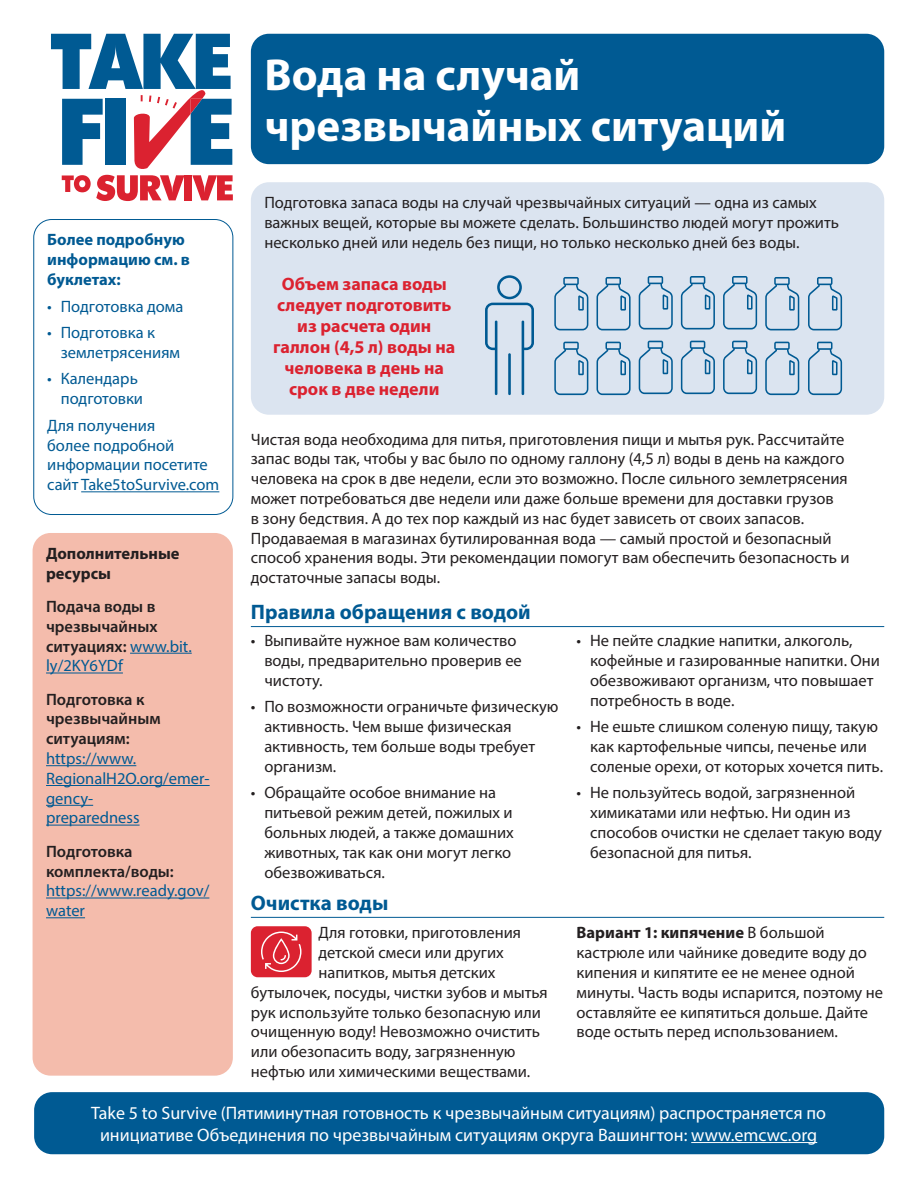
<style>
.page{position:relative;width:918px;height:1188px;background:#fff}
.page>*{position:absolute;margin:0;border:0;box-sizing:border-box;transform-origin:0 0}
.t1{font:700 45px/51px "Myriad Pro";color:#fff}
.t2{font:700 21px "Myriad Pro";color:#005a93}
.t3{font:18px/21.6px "Myriad Pro";color:#fff;text-align:center}
.t4{font:700 18px/21px "Myriad Pro";color:#db2230;text-align:center}
.t5{font:16.5px/19.8px "Myriad Pro";color:#231f20}
.t6{font:16.5px/19.8px "Myriad Pro";color:#005a93}
.t7{font:600 16.5px/19.8px "Myriad Pro";color:#231f20}
.t8{font:700 16.5px/19.8px "Myriad Pro";color:#005a93}
.t9{font:700 16.5px/19.8px "Myriad Pro";color:#231f20}
.s1{font-weight:400;color:#005a93}
.s2{font-weight:700}
</style>
<div class="page">
<div style="left:33px;top:219px;width:200px;height:296px;border:1px solid #005a93;border-radius:18px"></div>
<div style="left:33px;top:533px;width:200px;height:543px;background:#f4bcac;border-radius:18px"></div>
<div style="left:251px;top:34px;width:633px;height:130px;background:#005a93;border-radius:18px"></div>
<svg style="left:51px;top:34px;width:182px;height:167px"></svg>
<hr style="left:81px;top:491px;width:138px;height:1px;background:#005a93">
<div style="left:34px;top:1092px;width:850px;height:62px;background:#005a93;border-radius:18px"></div>
<hr style="left:691px;top:1142px;width:126px;height:1px;background:#fff">
<hr style="left:130px;top:653px;width:62px;height:1px;background:#005a93">
<hr style="left:46px;top:673px;width:77px;height:1px;background:#005a93">
<hr style="left:46px;top:765px;width:90px;height:1px;background:#005a93">
<hr style="left:46px;top:785px;width:164px;height:1px;background:#005a93">
<hr style="left:46px;top:805px;width:47px;height:1px;background:#005a93">
<hr style="left:46px;top:825px;width:94px;height:1px;background:#005a93">
<hr style="left:46px;top:898px;width:163px;height:1px;background:#005a93">
<hr style="left:46px;top:917px;width:39px;height:1px;background:#005a93">
<div style="left:251px;top:182px;width:633px;height:233px;background:#dbe4f0;border-radius:18px"></div>
<svg style="left:554px;top:277px;width:34px;height:53px"></svg>
<svg style="left:485px;top:275px;width:49px;height:120px"></svg>
<hr style="left:508px;top:353px;width:3px;height:42px;background:#005a93">
<svg style="left:597px;top:277px;width:34px;height:53px"></svg>
<svg style="left:554px;top:342px;width:34px;height:53px"></svg>
<svg style="left:597px;top:342px;width:34px;height:53px"></svg>
<svg style="left:639px;top:276px;width:34px;height:53px"></svg>
<svg style="left:639px;top:341px;width:34px;height:53px"></svg>
<svg style="left:681px;top:276px;width:34px;height:53px"></svg>
<svg style="left:681px;top:341px;width:34px;height:53px"></svg>
<svg style="left:723px;top:276px;width:34px;height:53px"></svg>
<svg style="left:723px;top:341px;width:34px;height:53px"></svg>
<svg style="left:765px;top:277px;width:34px;height:53px"></svg>
<svg style="left:765px;top:342px;width:34px;height:53px"></svg>
<svg style="left:808px;top:277px;width:34px;height:53px"></svg>
<svg style="left:808px;top:342px;width:34px;height:53px"></svg>
<div style="left:251px;top:926px;width:61px;height:51px;background:#db2230;border-radius:7px"></div>
<svg style="left:261px;top:926px;width:49px;height:46px"></svg>
<hr style="left:251px;top:626px;width:633px;height:1px;background:#005a93">
<hr style="left:251px;top:917px;width:633px;height:1px;background:#005a93">
<p class="t8" style="left:47px;top:229px;width:144px">Более подробную информацию см. в буклетах:</p>
<p class="t6" style="left:47px;top:296px;width:138px">• Подготовка дома</p>
<p class="t6" style="left:61px;top:322px;width:121px;text-indent:-13px">• Подготовка к землетрясениям</p>
<p class="t6" style="left:61px;top:369px;width:84px;text-indent:-13px">• Календарь подготовки</p>
<p class="t6" style="left:47px;top:415px;width:174px">Для получения<br>более подробной информации посетите сайт Take5toSurvive.com</p>
<p class="t9" style="left:46px;top:543px;width:135px">Дополнительные ресурсы</p>
<p class="t7" style="left:46px;top:596px;width:147px">Подача воды в чрезвычайных ситуациях: <span class="s1">www.bit. ly/2KY6YDf</span></p>
<p class="t7" style="left:46px;top:689px;width:116px">Подготовка к чрезвычайным ситуациям:</p>
<p class="t6" style="left:46px;top:748px;width:165px">https://www.<br>RegionalH2O.org/emer&shy;gency-<br>preparedness</p>
<p class="t7" style="left:46px;top:841px;width:129px">Подготовка комплекта/воды:</p>
<p class="t6" style="left:46px;top:881px;width:165px">https://www.ready.gov/ water</p>
<h1 class="t1" style="left:264px;top:48px;width:523px">Вода на случай чрезвычайных ситуаций</h1>
<p class="t5" style="left:264px;top:192px;width:576px">Подготовка запаса воды на случай чрезвычайных ситуаций — одна из самых важных вещей, которые вы можете сделать. Большинство людей могут прожить несколько дней или недель без пищи, но только несколько дней без воды.</p>
<p class="t4" style="left:273px;top:273px;width:184px">Объем запаса воды следует подготовить из расчета один галлон (4,5 л) воды на человека в день на срок в две недели</p>
<p class="t5" style="left:251px;top:429px;width:600px">Чистая вода необходима для питья, приготовления пищи и мытья рук. Рассчитайте запас воды так, чтобы у вас было по одному галлону (4,5 л) воды в день на каждого человека на срок в две недели, если это возможно. После сильного землетрясения может потребоваться две недели или даже больше времени для доставки грузов<br>в зону бедствия. А до тех пор каждый из нас будет зависеть от своих запасов.<br>Продаваемая в магазинах бутилированная вода — самый простой и безопасный способ хранения воды. Эти рекомендации помогут вам обеспечить безопасность и достаточные запасы воды.</p>
<p class="t2" style="left:251px;top:599px;width:281px">Правила обращения с водой</p>
<p class="t5" style="left:264px;top:631px;width:259px;text-indent:-13px">• Выпивайте нужное вам количество воды, предварительно проверив ее чистоту.</p>
<p class="t5" style="left:264px;top:697px;width:296px;text-indent:-13px">• По возможности ограничьте физическую активность. Чем выше физическая активность, тем больше воды требует организм.</p>
<p class="t5" style="left:264px;top:783px;width:251px;text-indent:-13px">• Обращайте особое внимание на питьевой режим детей, пожилых и больных людей, а также домашних животных, так как они могут легко обезвоживаться.</p>
<p class="t5" style="left:590px;top:631px;width:292px;text-indent:-13px">• Не пейте сладкие напитки, алкоголь, кофейные и газированные напитки. Они обезвоживают организм, что повышает потребность в воде.</p>
<p class="t5" style="left:590px;top:717px;width:295px;text-indent:-13px">• Не ешьте слишком соленую пищу, такую как картофельные чипсы, печенье или соленые орехи, от которых хочется пить.</p>
<p class="t5" style="left:590px;top:783px;width:294px;text-indent:-13px">• Не пользуйтесь водой, загрязненной химикатами или нефтью. Ни один из способов очистки не сделает такую воду безопасной для питья.</p>
<p class="t2" style="left:251px;top:889px;width:139px">Очистка воды</p>
<p class="t5" style="left:318px;top:923px;width:204px">Для готовки, приготовления</p>
<p class="t5" style="left:318px;top:942px;width:187px">детской смеси или других</p>
<p class="t5" style="left:318px;top:962px;width:179px">напитков, мытья детских</p>
<p class="t5" style="left:251px;top:982px;width:298px">бутылочек, посуды, чистки зубов и мытья</p>
<p class="t5" style="left:251px;top:1002px;width:292px">рук используйте только безопасную или</p>
<p class="t5" style="left:251px;top:1022px;width:291px">очищенную воду! Невозможно очистить</p>
<p class="t5" style="left:251px;top:1041px;width:266px">или обезопасить воду, загрязненную</p>
<p class="t5" style="left:251px;top:1061px;width:281px">нефтью или химическими веществами.</p>
<p class="t5" style="left:577px;top:923px;width:308px"><span class="s2">Вариант 1: кипячение</span> В большой кастрюле или чайнике доведите воду до кипения и кипятите ее не менее одной минуты. Часть воды испарится, поэтому не оставляйте ее кипятиться дольше. Дайте воде остыть перед использованием.</p>
<p class="t3" style="left:91px;top:1102px;width:736px">Take 5 to Survive (Пятиминутная готовность к чрезвычайным ситуациям) распространяется по инициативе Объединения по чрезвычайным ситуациям округа Вашингтон: www.emcwc.org</p>
</div>
